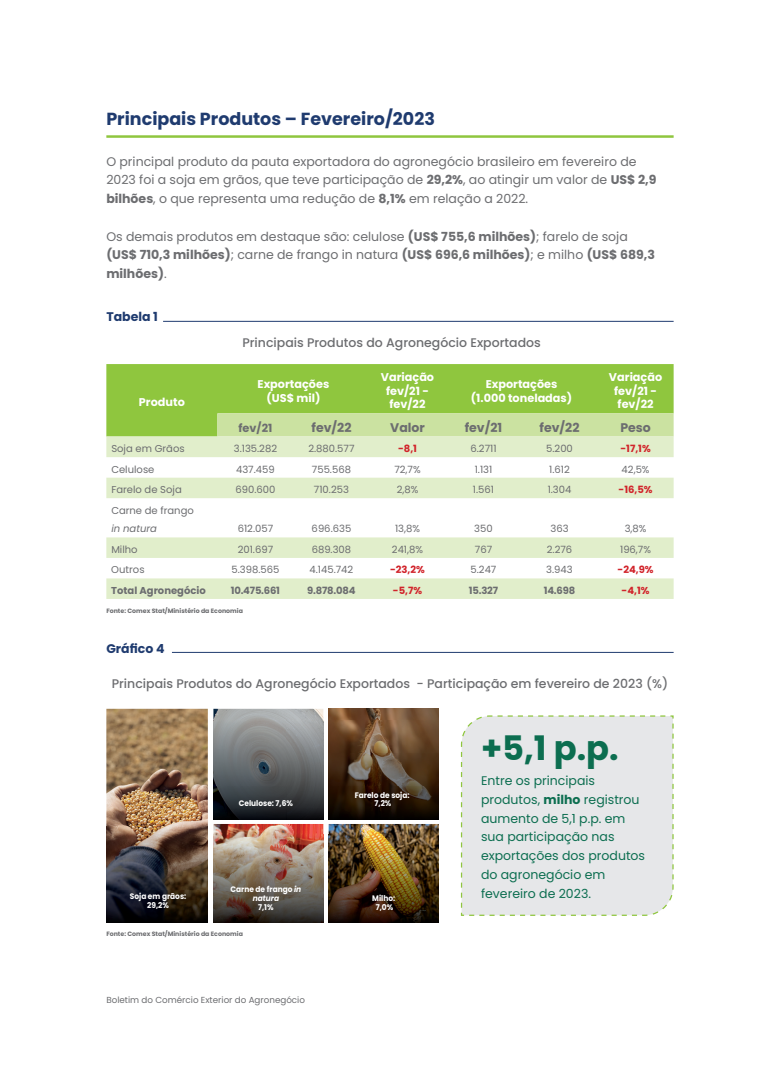
<style>
.page{position:relative;width:780px;height:1088px;background:#fff}
.page>*{position:absolute;margin:0;border:0;box-sizing:border-box;transform-origin:0 0}
.t1{font:700 33.75px "Poppins";color:#0c6e50}
.t2{font:700 17.5px "Poppins";color:#1f3b6f}
.t3{font:12.5px/18.8px "Poppins";color:#6c6d70}
.t4{font:12.5px/18.8px "Poppins";color:#0c6e50}
.t5{font:500 12.5px "Poppins";color:#6c6d70}
.t6{font:700 12.5px "Poppins";color:#6c6d70}
.t7{font:700 12.5px "Poppins";color:#1f3b6f}
.t8{font:700 11.25px/13.8px "Poppins";color:#fff;text-align:center}
.t9{font:700 11.25px "Poppins";color:#6c6d70}
.t10{font:10px "Poppins";color:#6c6d70}
.t11{font:700 10px "Poppins";color:#d1232a}
.t12{font:700 10px "Poppins";letter-spacing:-.02em;color:#6c6d70}
.t13{font:700 10px "Poppins";color:#6c6d70}
.t14{font:italic 10px "Poppins";color:#6c6d70}
.t15{font:8.75px "Poppins";color:#6c6d70}
.t16{font:700 8px/8.9px "Poppins";color:#fff;text-align:center;scale:.93 1}
.t17{font:700 6.25px "Poppins";color:#6c6d70}
.s1{font-weight:700}
.s2{font-style:italic}
</style>
<div class="page">
<img style="left:328px;top:824px;width:111px;height:11px">
<img style="left:328px;top:835px;width:111px;height:87px">
<img style="left:213px;top:709px;width:110px;height:111px">
<img style="left:213px;top:721px;width:110px;height:98px">
<hr style="left:106px;top:135px;width:567px;height:3px;background:#8fc63e">
<hr style="left:163px;top:321px;width:510px;height:1px;background:#1f3b6f">
<div style="left:106px;top:364px;width:567px;height:72px;background:#8fc63e"></div>
<div style="left:217px;top:413px;width:456px;height:23px;background:#cbe2a1"></div>
<svg style="left:106px;top:436px;width:567px;height:163px"></svg>
<hr style="left:172px;top:652px;width:501px;height:1px;background:#1f3b6f">
<div style="left:460px;top:715px;width:214px;height:201px;background:#e6e7e9"></div>
<img style="left:106px;top:709px;width:102px;height:117px">
<img style="left:329px;top:709px;width:110px;height:12px">
<img style="left:106px;top:826px;width:102px;height:96px">
<img style="left:213px;top:824px;width:110px;height:10px">
<svg style="left:213px;top:922px;width:110px;height:1px"></svg>
<img style="left:213px;top:834px;width:110px;height:88px">
<svg style="left:329px;top:721px;width:110px;height:99px;background:#4c3622"></svg>
<h2 class="t2" style="left:106px;top:108px;width:330px">Principais Produtos – Fevereiro/2023</h2>
<p class="t3" style="left:106px;top:152px;width:551px">O principal produto da pauta exportadora do agronegócio brasileiro em fevereiro de<br>2023 foi a soja em grãos, que teve participação de <span class="s1">29,2%</span>, ao atingir um valor de <span class="s1">US$ 2,9 bilhões</span>, o que representa uma redução de <span class="s1">8,1%</span> em relação a 2022.</p>
<p class="t3" style="left:106px;top:227px;width:550px">Os demais produtos em destaque são: celulose <span class="s1">(US$ 755,6 milhões)</span>; farelo de soja <span class="s1">(US$ 710,3 milhões)</span>; carne de frango in natura <span class="s1">(US$ 696,6 milhões)</span>; e milho <span class="s1">(US$ 689,3 milhões)</span>.</p>
<p class="t7" style="left:106px;top:310px;width:53px">Tabela 1</p>
<p class="t8" style="left:139px;top:395px;width:47px">Produto</p>
<p class="t5" style="left:242px;top:335px;width:300px">Principais Produtos do Agronegócio Exportados</p>
<p class="t8" style="left:257px;top:377px;width:73px">Exportações (US$ mil)</p>
<p class="t8" style="left:381px;top:370px;width:55px">Variação fev/21 - fev/22</p>
<p class="t8" style="left:471px;top:377px;width:103px">Exportações (1.000 toneladas)</p>
<p class="t8" style="left:609px;top:370px;width:55px">Variação fev/21 - fev/22</p>
<p class="t9" style="left:238px;top:421px;width:35px">fev/21</p>
<p class="t6" style="left:311px;top:420px;width:41px">fev/22</p>
<p class="t6" style="left:390px;top:420px;width:36px">Valor</p>
<p class="t6" style="left:465px;top:420px;width:39px">fev/21</p>
<p class="t6" style="left:539px;top:420px;width:41px">fev/22</p>
<p class="t6" style="left:620px;top:420px;width:32px">Peso</p>
<p class="t10" style="left:111px;top:443px;width:75px">Soja em Grãos</p>
<p class="t10" style="left:234px;top:443px;width:45px">3.135.282</p>
<p class="t10" style="left:308px;top:443px;width:48px">2.880.577</p>
<p class="t11" style="left:398px;top:443px;width:20px">-8,1</p>
<p class="t10" style="left:470px;top:443px;width:28px">6.2711</p>
<p class="t10" style="left:546px;top:443px;width:28px">5.200</p>
<p class="t11" style="left:620px;top:443px;width:32px">-17,1%</p>
<p class="t10" style="left:111px;top:463px;width:45px">Celulose</p>
<p class="t10" style="left:236px;top:463px;width:40px">437.459</p>
<p class="t10" style="left:312px;top:463px;width:41px">755.568</p>
<p class="t10" style="left:394px;top:463px;width:28px">72,7%</p>
<p class="t10" style="left:474px;top:463px;width:19px">1.131</p>
<p class="t10" style="left:549px;top:463px;width:22px">1.612</p>
<p class="t10" style="left:621px;top:463px;width:29px">42,5%</p>
<p class="t10" style="left:111px;top:484px;width:72px">Farelo de Soja</p>
<p class="t10" style="left:235px;top:484px;width:41px">690.600</p>
<p class="t10" style="left:314px;top:484px;width:36px">710.253</p>
<p class="t10" style="left:396px;top:484px;width:23px">2,8%</p>
<p class="t10" style="left:473px;top:484px;width:23px">1.561</p>
<p class="t10" style="left:547px;top:484px;width:25px">1.304</p>
<p class="t11" style="left:618px;top:484px;width:36px">-16,5%</p>
<p class="t10" style="left:111px;top:504px;width:84px">Carne de frango</p>
<p class="t14" style="left:111px;top:523px;width:47px">in natura</p>
<p class="t10" style="left:238px;top:523px;width:37px">612.057</p>
<p class="t10" style="left:311px;top:523px;width:41px">696.635</p>
<p class="t10" style="left:395px;top:523px;width:26px">13,8%</p>
<p class="t10" style="left:474px;top:523px;width:20px">350</p>
<p class="t10" style="left:550px;top:523px;width:20px">363</p>
<p class="t10" style="left:624px;top:523px;width:23px">3,8%</p>
<p class="t10" style="left:111px;top:544px;width:28px">Milho</p>
<p class="t10" style="left:238px;top:544px;width:37px">201.697</p>
<p class="t10" style="left:311px;top:544px;width:41px">689.308</p>
<p class="t10" style="left:392px;top:544px;width:33px">241,8%</p>
<p class="t10" style="left:475px;top:544px;width:19px">767</p>
<p class="t10" style="left:547px;top:544px;width:27px">2.276</p>
<p class="t10" style="left:620px;top:544px;width:32px">196,7%</p>
<p class="t10" style="left:111px;top:564px;width:35px">Outros</p>
<p class="t10" style="left:231px;top:564px;width:49px">5.398.565</p>
<p class="t10" style="left:309px;top:564px;width:45px">4.145.742</p>
<p class="t11" style="left:390px;top:564px;width:36px">-23,2%</p>
<p class="t10" style="left:470px;top:564px;width:27px">5.247</p>
<p class="t10" style="left:546px;top:564px;width:28px">3.943</p>
<p class="t11" style="left:617px;top:564px;width:38px">-24,9%</p>
<p class="t13" style="left:111px;top:585px;width:96px">Total Agronegócio</p>
<p class="t12" style="left:231px;top:585px;width:51px">10.475.661</p>
<p class="t12" style="left:307px;top:585px;width:50px">9.878.084</p>
<p class="t11" style="left:393px;top:585px;width:31px">-5,7%</p>
<p class="t12" style="left:469px;top:585px;width:31px">15.327</p>
<p class="t12" style="left:544px;top:585px;width:33px">14.698</p>
<p class="t11" style="left:621px;top:585px;width:29px">-4,1%</p>
<p class="t17" style="left:106px;top:607px;width:138px">Fonte: Comex Stat/Ministério da Economia</p>
<p class="t7" style="left:106px;top:642px;width:60px">Gráfico 4</p>
<p class="t5" style="left:112px;top:676px;width:558px">Principais Produtos do Agronegócio Exportados - Participação em fevereiro de 2023 (%)</p>
<p class="t16" style="left:239px;top:799px;width:60px">Celulose: 7,6%</p>
<p class="t16" style="left:355px;top:790px;width:61px">Farelo de soja:<br>7,2%</p>
<h1 class="t1" style="left:481px;top:729px;width:139px">+5,1 p.p.</h1>
<p class="t4" style="left:481px;top:771px;width:165px">Entre os principais produtos, <span class="s1">milho</span> registrou aumento de 5,1 p.p. em sua participação nas exportações dos produtos do agronegócio em</p>
<p class="t16" style="left:230px;top:885px;width:78px">Carne de frango <span class="s2">in natura</span></p>
<p class="t16" style="left:258px;top:902px;width:18px">7,1%</p>
<p class="t16" style="left:372px;top:894px;width:26px">Milho:<br>7,0%</p>
<p class="t17" style="left:106px;top:930px;width:138px">Fonte: Comex Stat/Ministério da Economia</p>
<p class="t16" style="left:130px;top:892px;width:62px">Soja em grãos:</p>
<p class="t4" style="left:481px;top:884px;width:111px">fevereiro de 2023.</p>
<p class="t16" style="left:147px;top:900px;width:25px">29,2%</p>
<p class="t15" style="left:106px;top:995px;width:200px">Boletim do Comércio Exterior do Agronegócio</p>
</div>
